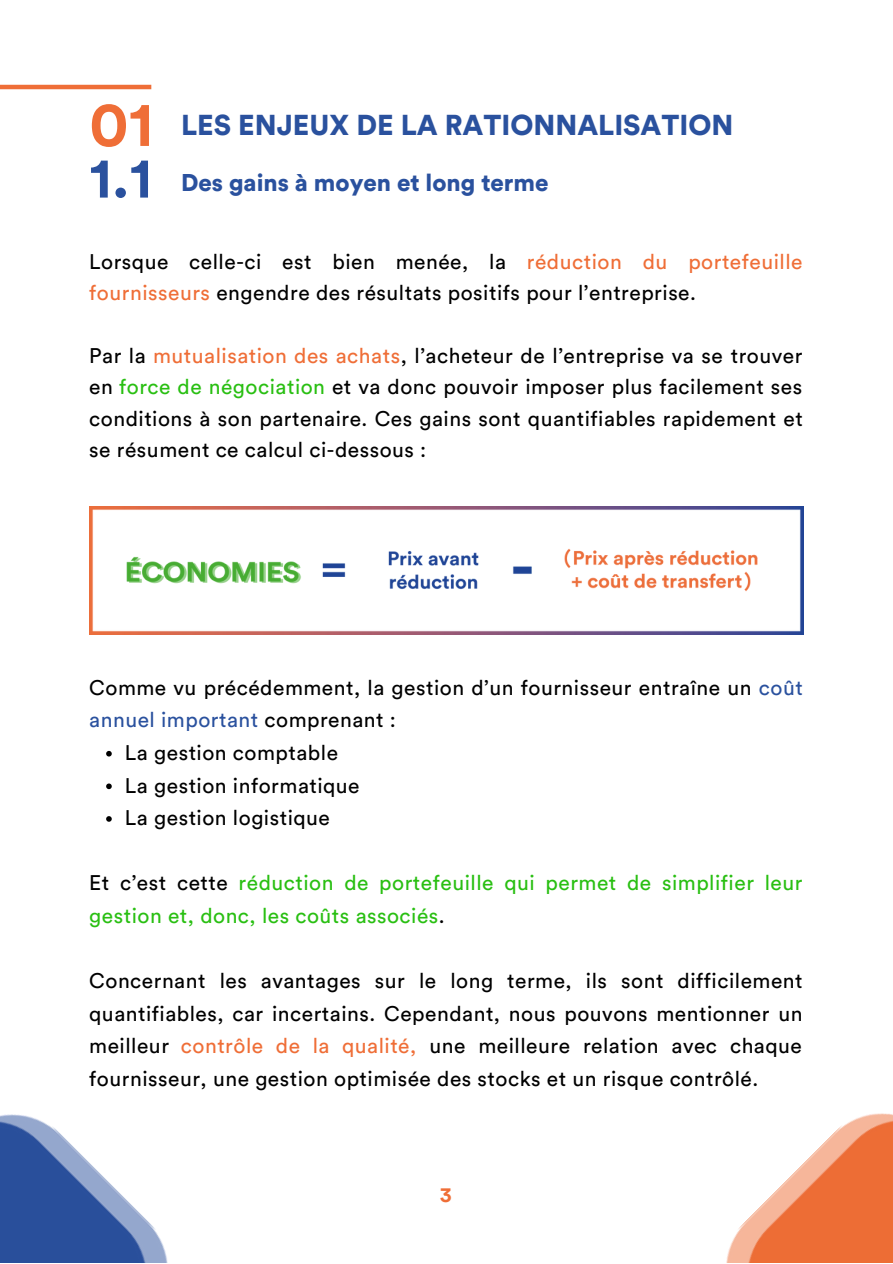
<style>
.page{position:relative;width:893px;height:1264px;background:#fff}
.page>*{position:absolute;margin:0;border:0;box-sizing:border-box;transform-origin:0 0}
.t1{font:700 57px "Circular Std";color:#2a519e}
.t2{font:900 28.5px "Circular Std";color:#2a519e}
.t3{font:900 24px "Circular Std";color:#2a519e}
.t4{font:21px/32.5px "Circular Std";letter-spacing:.025em;color:#000}
.t5{font:21px/32.5px "Circular Std";letter-spacing:.025em;color:#29bf12}
.t6{font:700 21px "Circular Std";color:#ef6e37}
.s1{font-weight:700;font-size:63px;color:#ef6e37}
.s2{color:#ef6e37}
.s3{color:#29bf12}
.s4{color:#2a519e}
.s5{color:#000}
</style>
<div class="page">
<hr style="left:0;top:85px;width:151px;height:4px;background:#ef6e37">
<img style="left:726px;top:1113px;width:166px;height:149px">
<img style="left:0;top:1114px;width:168px;height:148px">
<img style="left:89px;top:506px;width:714px;height:128px">
<svg style="left:106px;top:751px;width:6px;height:5px"></svg>
<svg style="left:106px;top:783px;width:6px;height:6px"></svg>
<svg style="left:106px;top:816px;width:6px;height:5px"></svg>
<h2 class="t2" style="left:89px;top:112px;width:645px"><span class="s1">01</span> LES ENJEUX DE LA RATIONNALISATION</h2>
<h1 class="t1" style="left:89px;top:151px;width:64px">1.1</h1>
<p class="t3" style="left:181px;top:172px;width:369px">Des gains à moyen et long terme</p>
<p class="t4" style="left:89px;top:246px;width:714px;line-height:31.5px">Lorsque celle-ci est bien menée, la <span class="s2">réduction du portefeuille fournisseurs</span> engendre des résultats positifs pour l’entreprise.</p>
<p class="t4" style="left:89px;top:341px;width:715px;line-height:31.5px;text-align:justify">Par la <span class="s2">mutualisation des achats</span>, l’acheteur de l’entreprise va se trouver en <span class="s3">force de négociation</span> et va donc pouvoir imposer plus facilement ses conditions à son partenaire. Ces gains sont quantifiables rapidement et se résument ce calcul ci-dessous :</p>
<p class="t4" style="left:89px;top:672px;width:715px">Comme vu précédemment, la gestion d’un fournisseur entraîne un <span class="s4">coût annuel important</span> comprenant :</p>
<p class="t4" style="left:125px;top:737px;width:236px">La gestion comptable<br>La gestion informatique<br>La gestion logistique</p>
<p class="t5" style="left:89px;top:867px;width:714px"><span class="s5">Et c’est cette</span> réduction de portefeuille qui permet de simplifier leur gestion et, donc, les coûts associés<span class="s5">.</span></p>
<p class="t4" style="left:89px;top:965px;width:714px;text-align:justify">Concernant les avantages sur le long terme, ils sont difficilement quantifiables, car incertains. Cependant, nous pouvons mentionner un meilleur <span class="s2">contrôle de la qualité,</span> une meilleure relation avec chaque fournisseur, une gestion optimisée des stocks et un risque contrôlé.</p>
<p class="t6" style="left:440px;top:1184px;width:13px">3</p>
</div>
